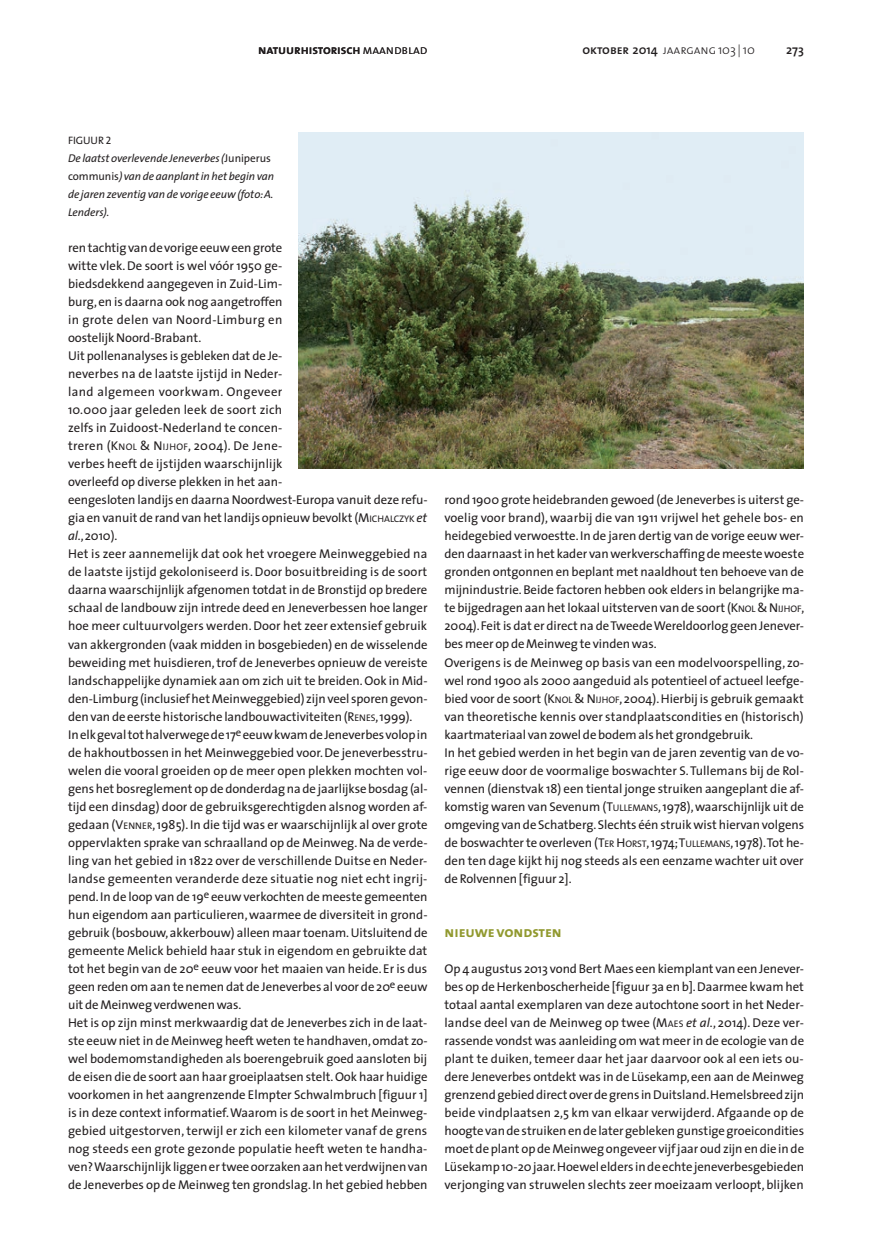
<style>
.page{position:relative;width:872px;height:1234px;background:#fff}
.page>*{position:absolute;margin:0;border:0;box-sizing:border-box;transform-origin:0 0}
.t1{font:15px "The Sans Bold Caps";letter-spacing:-.005em;color:#91992f}
.t2{font:12.75px/18px "The Sans";color:#231f20}
.t3{font:12.75px "The Sans Semi Bold Caps";letter-spacing:-.005em;color:#231f20}
.t4{font:12.75px "The Sans Light Caps";letter-spacing:-.005em;color:#231f20}
.t5{font:600 12.75px "The Sans";color:#231f20}
.t6{font:italic 11.25px/18px "The Sans";letter-spacing:-.005em;color:#231f20}
.t7{font:10.8px "The Sans Caps";letter-spacing:-.005em;color:#231f20}
.s1{font-family:"The Sans Light Caps"}
.s2{font-family:"The Sans Semi Bold Caps"}
.s3{font-family:"The Sans";font-weight:600}
.s4{font-family:"The Sans";font-weight:300}
.s5{font-style:normal}
.s6{font-style:inherit}
.s7{font-size:9.6px}
.s8{font-style:italic}
</style>
<div class="page">
<img style="left:299px;top:132px;width:505px;height:336px">
<p class="t3" style="left:258px;top:39px;width:171px">natuurhistorisch<span class="s1">maandblad</span></p>
<p class="t4" style="left:582px;top:39px;width:174px"><span class="s2">oktober</span> <span class="s3">2014</span> jaargang <span class="s4">103 | 10</span></p>
<p class="t5" style="left:786px;top:39px;width:19px">273</p>
<p class="t7" style="left:68px;top:131px;width:45px">FIGUUR 2</p>
<p class="t6" style="left:68px;top:149px;width:208px">De laatst overlevende Jeneverbes (<span class="s5">Juniperus communis</span>) van de aanplant in het begin van de jaren zeventig van de vorige eeuw (foto: A.<br>Lenders).</p>
<p class="t2" style="left:68px;top:238px;width:361px">ren tachtig van de vorige eeuw een grote<br>witte vlek. De soort is wel vóór 1950 ge-<br>biedsdekkend aangegeven in Zuid-Lim-<br>burg, en is daarna ook nog aangetroffen<br>in grote delen van Noord-Limburg en<br>oostelijk Noord-Brabant.<br>Uit pollenanalyses is gebleken dat de Je-<br>neverbes na de laatste ijstijd in Neder-<br>land algemeen voorkwam. Ongeveer<br>10.000 jaar geleden leek de soort zich<br>zelfs in Zuidoost-Nederland te concen-<br>treren (<span class="s6">K</span><span class="s7">NOL</span> <span class="s6">&amp; N</span> <span class="s7">IJHOF</span><span class="s6">, 2004</span>). De Jene-<br>verbes heeft de ijstijden waarschijnlijk<br>overleefd op diverse plekken in het aan-<br>eengesloten landijs en daarna Noordwest-Europa vanuit deze refu&shy;gia en vanuit de rand van het landijs opnieuw bevolkt (<span class="s6">M</span><span class="s7">ICHALCZYK</span> <span class="s8">et al.</span>, 2010).<br>Het is zeer aannemelijk dat ook het vroegere Meinweggebied na de laatste ijstijd gekoloniseerd is. Door bosuitbreiding is de soort daarna waarschijnlijk afgenomen totdat in de Bronstijd op bredere schaal de landbouw zijn intrede deed en Jeneverbessen hoe langer hoe meer cultuurvolgers werden. Door het zeer extensief gebruik van akkergronden (vaak midden in bosgebieden) en de wisselende beweiding met huisdieren, trof de Jeneverbes opnieuw de vereiste landschappelijke dynamiek aan om zich uit te breiden. Ook in Mid&shy;den-Limburg (inclusief het Meinweggebied) zijn veel sporen gevon&shy;den van de eerste historische landbouwactiviteiten (<span class="s6">R</span><span class="s7">ENES</span><span class="s6">, 1999)</span>.<br>In elk geval tot halverwege de 17<sup>e</sup> eeuw kwam de Jeneverbes volop in de hakhoutbossen in het Meinweggebied voor. De jeneverbesstru&shy;welen die vooral groeiden op de meer open plekken mochten vol&shy;gens het bosreglement op de donderdag na de jaarlijkse bosdag (al&shy;tijd een dinsdag) door de gebruiksgerechtigden alsnog worden af&shy;gedaan (<span class="s6">V</span><span class="s7">ENNER</span><span class="s6">, 1985</span>). In die tijd was er waarschijnlijk al over grote oppervlakten sprake van schraalland op de Meinweg. Na de verde&shy;ling van het gebied in 1822 over de verschillende Duitse en Neder&shy;landse gemeenten veranderde deze situatie nog niet echt ingrij&shy;pend. In de loop van de 19<sup>e</sup> eeuw verkochten de meeste gemeenten hun eigendom aan particulieren, waarmee de diversiteit in grond&shy;gebruik (bosbouw, akkerbouw) alleen maar toenam. Uitsluitend de gemeente Melick behield haar stuk in eigendom en gebruikte dat tot het begin van de 20<sup>e</sup> eeuw voor het maaien van heide. Er is dus geen reden om aan te nemen dat de Jeneverbes al voor de 20<sup>e</sup> eeuw uit de Meinweg verdwenen was.<br>Het is op zijn minst merkwaardig dat de Jeneverbes zich in de laat&shy;ste eeuw niet in de Meinweg heeft weten te handhaven, omdat zo&shy;wel bodemomstandigheden als boerengebruik goed aansloten bij de eisen die de soort aan haar groeiplaatsen stelt. Ook haar huidige voorkomen in het aangrenzende Elmpter Schwalmbruch [figuur 1] is in deze context informatief. Waarom is de soort in het Meinweg&shy;gebied uitgestorven, terwijl er zich een kilometer vanaf de grens nog steeds een grote gezonde populatie heeft weten te handha&shy;ven? Waarschijnlijk liggen er twee oorzaken aan het verdwijnen van de Jeneverbes op de Meinweg ten grondslag. In het gebied hebben</p>
<p class="t2" style="left:444px;top:490px;width:361px">rond 1900 grote heidebranden gewoed (de Jeneverbes is uiterst ge&shy;voelig voor brand), waarbij die van 1911 vrijwel het gehele bos- en heidegebied verwoestte. In de jaren dertig van de vorige eeuw wer&shy;den daarnaast in het kader van werkverschaffing de meeste woeste gronden ontgonnen en beplant met naaldhout ten behoeve van de mijnindustrie. Beide factoren hebben ook elders in belangrijke ma&shy;te bijgedragen aan het lokaal uitsterven van de soort (<span class="s6">K</span><span class="s7">NOL</span> <span class="s6">&amp; N</span> <span class="s7">IJHOF</span><span class="s6">, 2004</span>). Feit is dat er direct na de Tweede Wereldoorlog geen Jenever&shy;bes meer op de Meinweg te vinden was.<br>Overigens is de Meinweg op basis van een modelvoorspelling<span class="s6">,</span> zo&shy;wel rond 1900 als 2000 aangeduid als potentieel of actueel leefge&shy;bied voor de soort (<span class="s6">K</span><span class="s7">NOL</span> <span class="s6">&amp; N</span> <span class="s7">IJHOF</span><span class="s6">, 2004)</span>. Hierbij is gebruik gemaakt van theoretische kennis over standplaatscondities en (historisch) kaartmateriaal van zowel de bodem als het grondgebruik.<br>In het gebied werden in het begin van de jaren zeventig van de vo&shy;rige eeuw door de voormalige boswachter S. Tullemans bij de Rol&shy;vennen (dienstvak 18) een tiental jonge struiken aangeplant die af&shy;komstig waren van Sevenum (<span class="s6">T</span><span class="s7">ULLEMANS</span><span class="s6">, 1978</span>), waarschijnlijk uit de omgeving van de Schatberg. Slechts één struik wist hiervan volgens de boswachter te overleven (<span class="s6">T</span><span class="s7">ER</span> <span class="s6">H</span> <span class="s7">ORST</span><span class="s6">, 1974; T</span><span class="s7">ULLEMANS</span><span class="s6">, 1978</span>). Tot he&shy;den ten dage kijkt hij nog steeds als een eenzame wachter uit over de Rolvennen [figuur 2].</p>
<p class="t1" style="left:444px;top:918px;width:119px">nieuwe vondsten</p>
<p class="t2" style="left:444px;top:958px;width:361px;text-align:justify">Op 4 augustus 2013 vond Bert Maes een kiemplant van een Jenever&shy;bes op de Herkenboscherheide [figuur 3a en b]. Daarmee kwam het totaal aantal exemplaren van deze autochtone soort in het Neder&shy;landse deel van de Meinweg op twee (<span class="s6">M</span><span class="s7">AES</span> <span class="s8">et al.</span><span class="s6">, 2014</span>). Deze ver&shy;rassende vondst was aanleiding om wat meer in de ecologie van de plant te duiken, temeer daar het jaar daarvoor ook al een iets ou&shy;dere Jeneverbes ontdekt was in de Lüsekamp, een aan de Meinweg grenzend gebied direct over de grens in Duitsland. Hemelsbreed zijn beide vindplaatsen 2,5 km van elkaar verwijderd. Afgaande op de hoogte van de struiken en de later gebleken gunstige groeicondities moet de plant op de Meinweg ongeveer vijf jaar oud zijn en die in de Lüsekamp 10-20 jaar. Hoewel elders in de echte jeneverbesgebieden verjonging van struwelen slechts zeer moeizaam verloopt, blijken</p>
</div>
